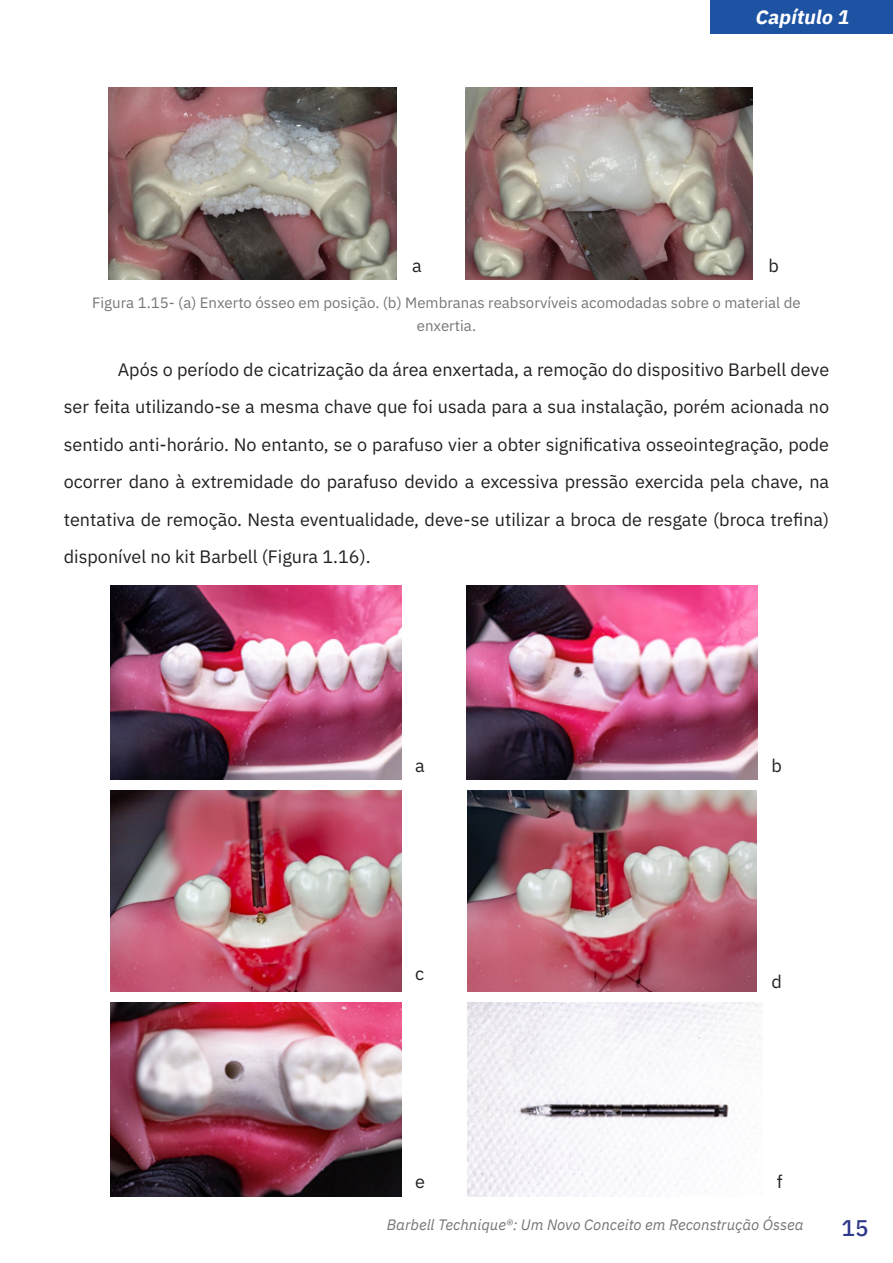
<style>
.page{position:relative;width:893px;height:1263px;background:#fff}
.page>*{position:absolute;margin:0;border:0;box-sizing:border-box;transform-origin:0 0}
.t1{font:500 22.5px "IBM Plex Sans";color:#2f3989}
.t2{font:italic 700 19.5px "IBM Plex Sans";color:#fff}
.t3{font:18px/37.5px "IBM Plex Sans";color:#231f20;text-align:justify}
.t4{font:15px/22.5px "IBM Plex Sans";color:#757679;text-align:center}
.t5{font:italic 15px "IBM Plex Sans";color:#757679}
</style>
<div class="page">
<div style="left:710px;top:0;width:183px;height:34px;background:#1e53a4"></div>
<img style="left:109px;top:88px;width:288px;height:191px">
<img style="left:465px;top:88px;width:288px;height:191px">
<img style="left:111px;top:790px;width:291px;height:201px">
<img style="left:111px;top:1002px;width:290px;height:194px">
<img style="left:111px;top:585px;width:290px;height:195px">
<img style="left:468px;top:790px;width:289px;height:201px">
<img style="left:467px;top:586px;width:290px;height:193px">
<img style="left:468px;top:1002px;width:294px;height:194px">
<p class="t2" style="left:755px;top:1px;width:100px">Capítulo 1</p>
<p class="t3" style="left:412px;top:246px;width:11px">a</p>
<p class="t3" style="left:768px;top:246px;width:12px">b</p>
<p class="t4" style="left:92px;top:290px;width:710px">Figura 1.15- (a) Enxerto ósseo em posição. (b) Membranas reabsorvíveis acomodadas sobre o material de enxertia.</p>
<p class="t3" style="left:64px;top:349px;width:767px;text-indent:54px">Após o período de cicatrização da área enxertada, a remoção do dispositivo Barbell deve ser feita utilizando-se a mesma chave que foi usada para a sua instalação, porém acionada no sentido anti-horário. No entanto, se o parafuso vier a obter significativa osseointegração, pode ocorrer dano à extremidade do parafuso devido a excessiva pressão exercida pela chave, na tentativa de remoção. Nesta eventualidade, deve-se utilizar a broca de resgate (broca trefina) disponível no kit Barbell (Figura 1.16).</p>
<p class="t3" style="left:415px;top:745px;width:11px">a</p>
<p class="t3" style="left:771px;top:745px;width:12px">b</p>
<p class="t3" style="left:415px;top:953px;width:11px">c</p>
<p class="t3" style="left:771px;top:962px;width:12px">d</p>
<p class="t3" style="left:415px;top:1161px;width:11px">e</p>
<p class="t3" style="left:777px;top:1161px;width:7px">f</p>
<p class="t5" style="left:387px;top:1213px;width:418px">Barbell Technique®: Um Novo Conceito em Reconstrução Óssea</p>
<p class="t1" style="left:841px;top:1210px;width:28px">15</p>
</div>
